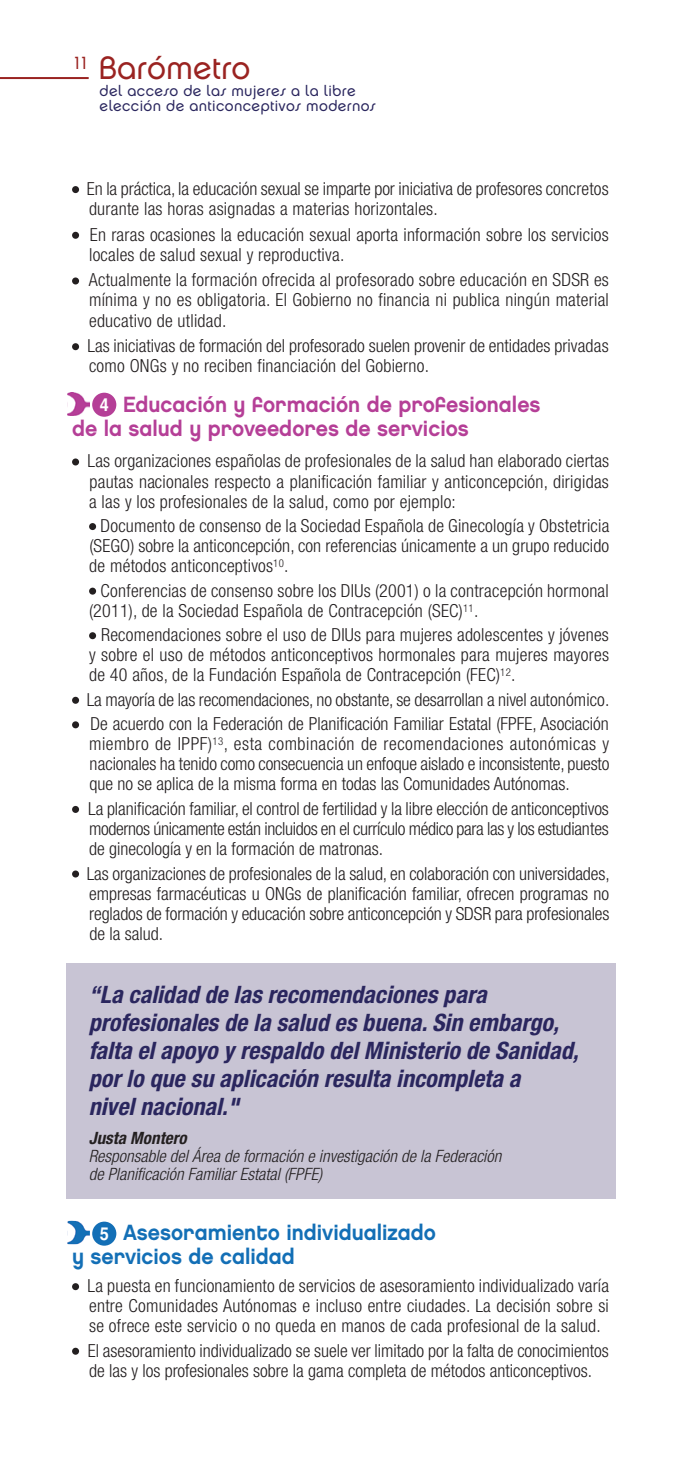
<style>
.page{position:relative;width:681px;height:1475px;background:#fff}
.page>*{position:absolute;margin:0;border:0;box-sizing:border-box;transform-origin:0 0}
.t1{font:32.2px "Chalet London Nineteen Seventy";color:#9a2321}
.t2{font:italic 700 condensed 24px/28px "Helvetica Neue";letter-spacing:.005em;color:#2a265e}
.t3{font:22px/24px "Chalet New York Nineteen Eighty";color:#b53f97;scale:.95 1}
.t4{font:22px/24px "Chalet New York Nineteen Eighty";color:#136fb6;scale:.95 1}
.t5{font:300 condensed 18px/20px "Helvetica Neue";letter-spacing:.005em;color:#231f20;text-align:justify}
.t6{font:700 18px "Helvetica";color:#fff;scale:.9 1}
.t7{font:17.6px "Chalet London Nineteen Seventy";color:#9a2321}
.t8{font:italic 300 condensed 17px/18px "Helvetica Neue";letter-spacing:.005em;color:#231f20}
.t9{font:italic 700 condensed 17px "Helvetica Neue";letter-spacing:.005em;color:#231f20}
.t10{font:15px/15px "Chalet London Nineteen Seventy";letter-spacing:.025em;color:#2a265e}
</style>
<div class="page">
<hr style="left:0;top:77px;width:89px;height:2px;background:#9a2321">
<div style="left:72px;top:186px;width:7px;height:7px;background:#231f20;border-radius:50%"></div>
<div style="left:72px;top:232px;width:7px;height:7px;background:#231f20;border-radius:50%"></div>
<div style="left:72px;top:277px;width:7px;height:7px;background:#231f20;border-radius:50%"></div>
<div style="left:72px;top:343px;width:7px;height:7px;background:#231f20;border-radius:50%"></div>
<div style="left:72px;top:458px;width:7px;height:7px;background:#231f20;border-radius:50%"></div>
<div style="left:89px;top:523px;width:7px;height:7px;background:#231f20;border-radius:50%"></div>
<div style="left:89px;top:587px;width:7px;height:7px;background:#231f20;border-radius:50%"></div>
<div style="left:89px;top:632px;width:7px;height:7px;background:#231f20;border-radius:50%"></div>
<div style="left:72px;top:696px;width:7px;height:7px;background:#231f20;border-radius:50%"></div>
<div style="left:72px;top:721px;width:7px;height:7px;background:#231f20;border-radius:50%"></div>
<svg style="left:72px;top:805px;width:7px;height:7px"></svg>
<div style="left:72px;top:870px;width:7px;height:7px;background:#231f20;border-radius:50%"></div>
<svg style="left:72px;top:1282px;width:7px;height:7px"></svg>
<div style="left:72px;top:1347px;width:7px;height:7px;background:#231f20;border-radius:50%"></div>
<div style="left:66px;top:963px;width:549px;height:234px;background:#c8c4d4"></div>
<img style="left:67px;top:392px;width:23px;height:23px">
<div style="left:92px;top:392px;width:24px;height:24px;background:#b53f97;border-radius:50%"></div>
<img style="left:67px;top:1220px;width:23px;height:24px">
<div style="left:92px;top:1221px;width:24px;height:24px;background:#136fb6;border-radius:50%"></div>
<p class="t7" style="left:75px;top:52px;width:14px">11</p>
<h1 class="t1" style="left:98px;top:48px;width:154px">Barómetro</h1>
<p class="t10" style="left:100px;top:83px;width:277px">del acceso de las mujeres a la libre elección de anticonceptivos modernos</p>
<p class="t5" style="left:87px;top:180px;width:523px">En la práctica, la educación sexual se imparte por iniciativa de profesores concretos durante las horas asignadas a materias horizontales.</p>
<p class="t5" style="left:89px;top:226px;width:521px">En raras ocasiones la educación sexual aporta información sobre los servicios locales de salud sexual y reproductiva.</p>
<p class="t5" style="left:89px;top:271px;width:521px">Actualmente la formación ofrecida al profesorado sobre educación en SDSR es mínima y no es obligatoria. El Gobierno no financia ni publica ningún material educativo de utlidad.</p>
<p class="t5" style="left:87px;top:337px;width:522px">Las iniciativas de formación del profesorado suelen provenir de entidades privadas como ONGs y no reciben financiación del Gobierno.</p>
<p class="t3" style="left:72px;top:392px;width:494px;text-indent:51px">Educación y formación de profesionales de la salud y proveedores de servicios</p>
<p class="t5" style="left:88px;top:452px;width:523px">Las organizaciones españolas de profesionales de la salud han elaborado ciertas pautas nacionales respecto a planificación familiar y anticoncepción, dirigidas a las y los profesionales de la salud, como por ejemplo:</p>
<p class="t5" style="left:89px;top:517px;width:521px;text-indent:11px">Documento de consenso de la Sociedad Española de Ginecología y Obstetricia (SEGO) sobre la anticoncepción, con referencias únicamente a un grupo reducido de métodos anticonceptivos<sup>10</sup>.</p>
<p class="t5" style="left:89px;top:581px;width:521px;text-indent:12px">Conferencias de consenso sobre los DIUs (2001) o la contracepción hormonal (2011), de la Sociedad Española de Contracepción (SEC)<sup>11</sup>.</p>
<p class="t5" style="left:89px;top:626px;width:521px;text-indent:12px">Recomendaciones sobre el uso de DIUs para mujeres adolescentes y jóvenes y sobre el uso de métodos anticonceptivos hormonales para mujeres mayores de 40 años, de la Fundación Española de Contracepción (FEC)<sup>12</sup>.</p>
<p class="t5" style="left:87px;top:688px;width:524px;line-height:24.6px">La mayoría de las recomendaciones, no obstante, se desarrollan a nivel autonómico.<br>De acuerdo con la Federación de Planificación Familiar Estatal (FPFE, Asociación</p>
<p class="t5" style="left:89px;top:735px;width:521px">miembro de IPPF)<sup>13</sup>, esta combinación de recomendaciones autonómicas y nacionales ha tenido como consecuencia un enfoque aislado e inconsistente, puesto que no se aplica de la misma forma en todas las Comunidades Autónomas.</p>
<p class="t5" style="left:88px;top:800px;width:522px">La planificación familiar, el control de fertilidad y la libre elección de anticonceptivos modernos únicamente están incluidos en el currículo médico para las y los estudiantes de ginecología y en la formación de matronas.</p>
<p class="t5" style="left:87px;top:864px;width:524px">Las organizaciones de profesionales de la salud, en colaboración con universidades, empresas farmacéuticas u ONGs de planificación familiar, ofrecen programas no reglados de formación y educación sobre anticoncepción y SDSR para profesionales de la salud.</p>
<p class="t6" style="left:100px;top:394px;width:12px">4</p>
<h2 class="t2" style="left:89px;top:982px;width:491px">“La calidad de las recomendaciones para profesionales de la salud es buena. Sin embargo, falta el apoyo y respaldo del Ministerio de Sanidad, por lo que su aplicación resulta incompleta a<br>nivel nacional."</h2>
<p class="t9" style="left:89px;top:1132px;width:99px">Justa Montero</p>
<p class="t8" style="left:89px;top:1148px;width:414px">Responsable del Área de formación e investigación de la Federación de Planificación Familiar Estatal (FPFE)</p>
<p class="t4" style="left:72px;top:1219px;width:384px;text-indent:51px">Asesoramiento individualizado y servicios de calidad</p>
<p class="t5" style="left:88px;top:1276px;width:522px">La puesta en funcionamiento de servicios de asesoramiento individualizado varía entre Comunidades Autónomas e incluso entre ciudades. La decisión sobre si se ofrece este servicio o no queda en manos de cada profesional de la salud.</p>
<p class="t5" style="left:88px;top:1341px;width:522px">El asesoramiento individualizado se suele ver limitado por la falta de conocimientos de las y los profesionales sobre la gama completa de métodos anticonceptivos.</p>
</div>
